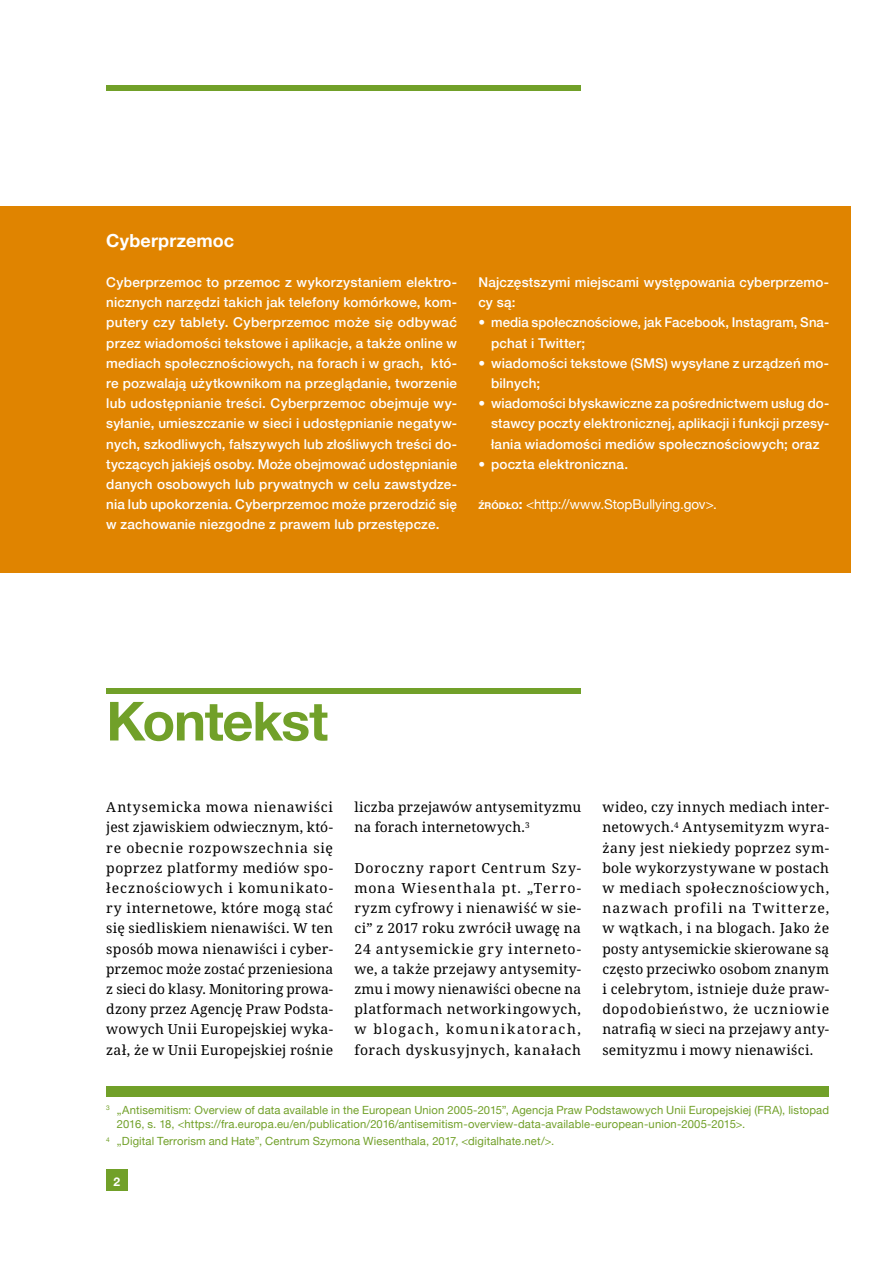
<style>
.page{position:relative;width:893px;height:1263px;background:#fff}
.page>*{position:absolute;margin:0;border:0;box-sizing:border-box;transform-origin:0 0}
.t1{font:700 54px "Helvetica Neue";letter-spacing:-.025em;color:#71a029}
.t2{font:700 18px "Helvetica Neue";letter-spacing:.005em;color:#fff}
.t3{font:13.8px/20.2px "Noto Serif";letter-spacing:.025em;color:#000;text-align:justify}
.t4{font:500 13.5px/20.2px "Helvetica Neue";letter-spacing:.01em;color:#fff}
.t5{font:13.5px "Helvetica Neue";color:#fff}
.t6{font:700 12px "Helvetica Neue";color:#fff}
.t7{font:11.25px/13.5px "Helvetica Neue";letter-spacing:.01em;color:#71a029}
.s1{font-weight:700;font-size:9.45px}
.s2{font-weight:700}
</style>
<div class="page">
<div style="left:106px;top:85px;width:475px;height:5px;background:#71a029"></div>
<div style="left:106px;top:1169px;width:22px;height:22px;background:#71a029"></div>
<div style="left:106px;top:1086px;width:723px;height:11px;background:#71a029"></div>
<div style="left:0;top:206px;width:850px;height:366px;background:#e08400"></div>
<div style="left:106px;top:688px;width:475px;height:5px;background:#71a029"></div>
<h2 class="t2" style="left:106px;top:226px;width:129px">Cyberprzemoc</h2>
<p class="t4" style="left:106px;top:271px;width:352px;text-align:justify">Cyberprzemoc to przemoc z wykorzystaniem elektro&shy;nicznych narzędzi takich jak telefony komórkowe, kom&shy;putery czy tablety. Cyberprzemoc może się odbywać przez wiadomości tekstowe i aplikacje, a także online w mediach społecznościowych, na forach i w grach, któ&shy;re pozwalają użytkownikom na przeglądanie, tworzenie lub udostępnianie treści. Cyberprzemoc obejmuje wy&shy;syłanie, umieszczanie w sieci i udostępnianie negatyw&shy;nych, szkodliwych, fałszywych lub złośliwych treści do&shy;tyczących jakiejś osoby. Może obejmować udostępnianie danych osobowych lub prywatnych w celu zawstydze&shy;nia lub upokorzenia. Cyberprzemoc może przerodzić się w zachowanie niezgodne z prawem lub przestępcze.</p>
<p class="t4" style="left:478px;top:271px;width:352px">Najczęstszymi miejscami występowania cyberprzemo&shy;cy są:</p>
<p class="t4" style="left:491px;top:311px;width:340px;text-indent:-13px">• media społecznościowe, jak Facebook, Instagram, Sna&shy;pchat i Twitter;</p>
<p class="t4" style="left:491px;top:352px;width:340px;text-indent:-13px">• wiadomości tekstowe (SMS) wysyłane z urządzeń mo&shy;bilnych;</p>
<p class="t4" style="left:491px;top:392px;width:340px;text-align:justify;text-indent:-13px">• wiadomości błyskawiczne za pośrednictwem usług do&shy;stawcy poczty elektronicznej, aplikacji i funkcji przesy&shy;łania wiadomości mediów społecznościowych; oraz</p>
<p class="t4" style="left:478px;top:453px;width:151px">• poczta elektroniczna.</p>
<p class="t5" style="left:478px;top:495px;width:240px"><span class="s1">źródło</span><span class="s2">:</span> &lt;http://www.StopBullying.gov&gt;.</p>
<h1 class="t1" style="left:106px;top:679px;width:223px">Kontekst</h1>
<p class="t3" style="left:106px;top:797px;width:228px">Antysemicka mowa nienawiści jest zjawiskiem odwiecznym, któ&shy;re obecnie rozpowszechnia się poprzez platformy mediów spo&shy;łecznościowych i komunikato&shy;ry internetowe, które mogą stać się siedliskiem nienawiści. W ten sposób mowa nienawiści i cyber&shy;przemoc może zostać przeniesiona z sieci do klasy. Monitoring prowa&shy;dzony przez Agencję Praw Podsta&shy;wowych Unii Europejskiej wyka&shy;zał, że w Unii Europejskiej rośnie</p>
<p class="t3" style="left:354px;top:797px;width:228px">liczba przejawów antysemityzmu na forach internetowych.<sup>3</sup></p>
<p class="t3" style="left:354px;top:858px;width:228px">Doroczny raport Centrum Szy&shy;mona Wiesenthala pt. „Terro&shy;ryzm cyfrowy i nienawiść w sie&shy;ci” z 2017 roku zwrócił uwagę na 24 antysemickie gry interneto&shy;we, a także przejawy antysemity&shy;zmu i mowy nienawiści obecne na platformach networkingowych, w blogach, komunikatorach, forach dyskusyjnych, kanałach</p>
<p class="t3" style="left:602px;top:797px;width:228px">wideo, czy innych mediach inter&shy;netowych.<sup>4</sup> Antysemityzm wyra&shy;żany jest niekiedy poprzez sym&shy;bole wykorzystywane w postach w mediach społecznościowych, nazwach profili na Twitterze, w wątkach, i na blogach. Jako że posty antysemickie skierowane są często przeciwko osobom znanym i celebrytom, istnieje duże praw&shy;dopodobieństwo, że uczniowie natrafią w sieci na przejawy anty&shy;semityzmu i mowy nienawiści.</p>
<p class="t7" style="left:117px;top:1104px;width:714px;text-indent:-11px"><sup>3</sup> „Antisemitism: Overview of data available in the European Union 2005-2015”, Agencja Praw Podstawowych Unii Europejskiej (FRA), listopad<br>2016, s. 18, &lt;https://fra.europa.eu/en/publication/2016/antisemitism-overview-data-available-european-union-2005-2015&gt;.</p>
<p class="t7" style="left:106px;top:1135px;width:449px"><sup>4</sup> „Digital Terrorism and Hate”, Centrum Szymona Wiesenthala, 2017, &lt;digitalhate.net/&gt;.</p>
<p class="t6" style="left:114px;top:1172px;width:8px">2</p>
</div>
